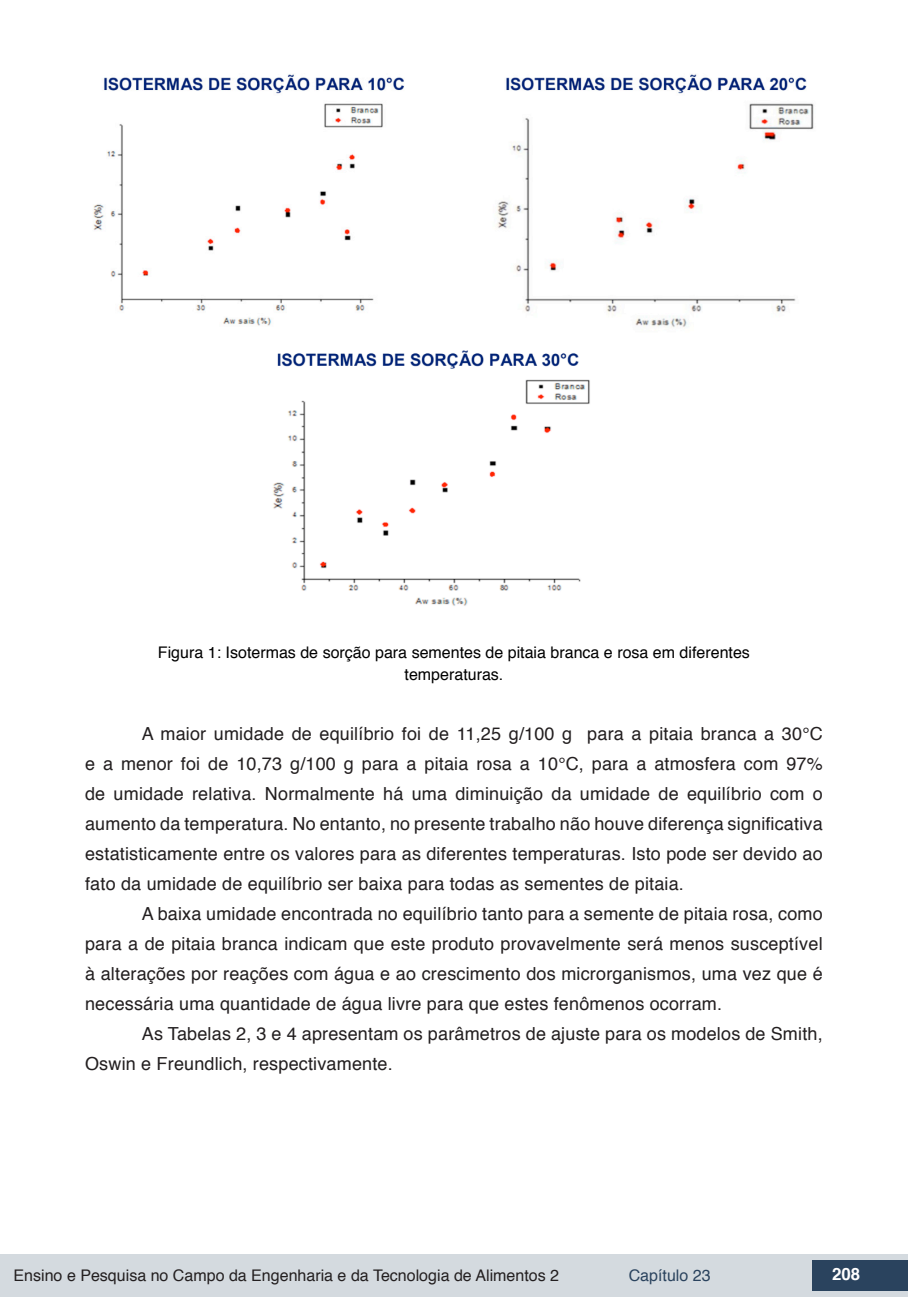
<style>
.page{position:relative;width:908px;height:1304px;background:#fff}
.page>*{position:absolute;margin:0;border:0;box-sizing:border-box;transform-origin:0 0}
.txt{font:18px/30px "Helvetica";letter-spacing:.01em;color:#231f20;text-align:justify}
.t1{font:700 16.8px "Helvetica";color:#fff}
.info_tab_graf_imag{font:16px/22px "Helvetica";color:#000;text-align:center}
.t2{font:16px "Helvetica";color:#231f20}
.t3{font:16px "Helvetica";color:#2a435e}
</style>
<div class="page">
<div style="left:0;top:1254px;width:906px;height:43px;background:#d4dadf"></div>
<div style="left:812px;top:1261px;width:95px;height:30px;background:#2a435e"></div>
<img style="left:93px;top:74px;width:721px;height:254px">
<img style="left:273px;top:350px;width:317px;height:256px">
<p class="info_tab_graf_imag" style="left:158px;top:641px;width:593px">Figura 1: Isotermas de sorção para sementes de pitaia branca e rosa em diferentes temperaturas.</p>
<p class="txt" style="left:85px;top:719px;width:738px;text-indent:57px">A maior umidade de equilíbrio foi de 11,25 g/100 g para a pitaia branca a 30°C e a menor foi de 10,73 g/100 g para a pitaia rosa a 10°C, para a atmosfera com 97% de umidade relativa. Normalmente há uma diminuição da umidade de equilíbrio com o aumento da temperatura. No entanto, no presente trabalho não houve diferença significativa estatisticamente entre os valores para as diferentes temperaturas. Isto pode ser devido ao fato da umidade de equilíbrio ser baixa para todas as sementes de pitaia.</p>
<p class="txt" style="left:85px;top:899px;width:738px;text-indent:57px">A baixa umidade encontrada no equilíbrio tanto para a semente de pitaia rosa, como para a de pitaia branca indicam que este produto provavelmente será menos susceptível à alterações por reações com água e ao crescimento dos microrganismos, uma vez que é necessária uma quantidade de água livre para que estes fenômenos ocorram.</p>
<p class="txt" style="left:85px;top:1019px;width:738px;text-indent:57px">As Tabelas 2, 3 e 4 apresentam os parâmetros de ajuste para os modelos de Smith,<br>Oswin e Freundlich, respectivamente.</p>
<p class="t2" style="left:14px;top:1263px;width:546px">Ensino e Pesquisa no Campo da Engenharia e da Tecnologia de Alimentos 2</p>
<p class="t3" style="left:628px;top:1263px;width:83px">Capítulo 23</p>
<p class="t1" style="left:831px;top:1261px;width:30px">208</p>
</div>
